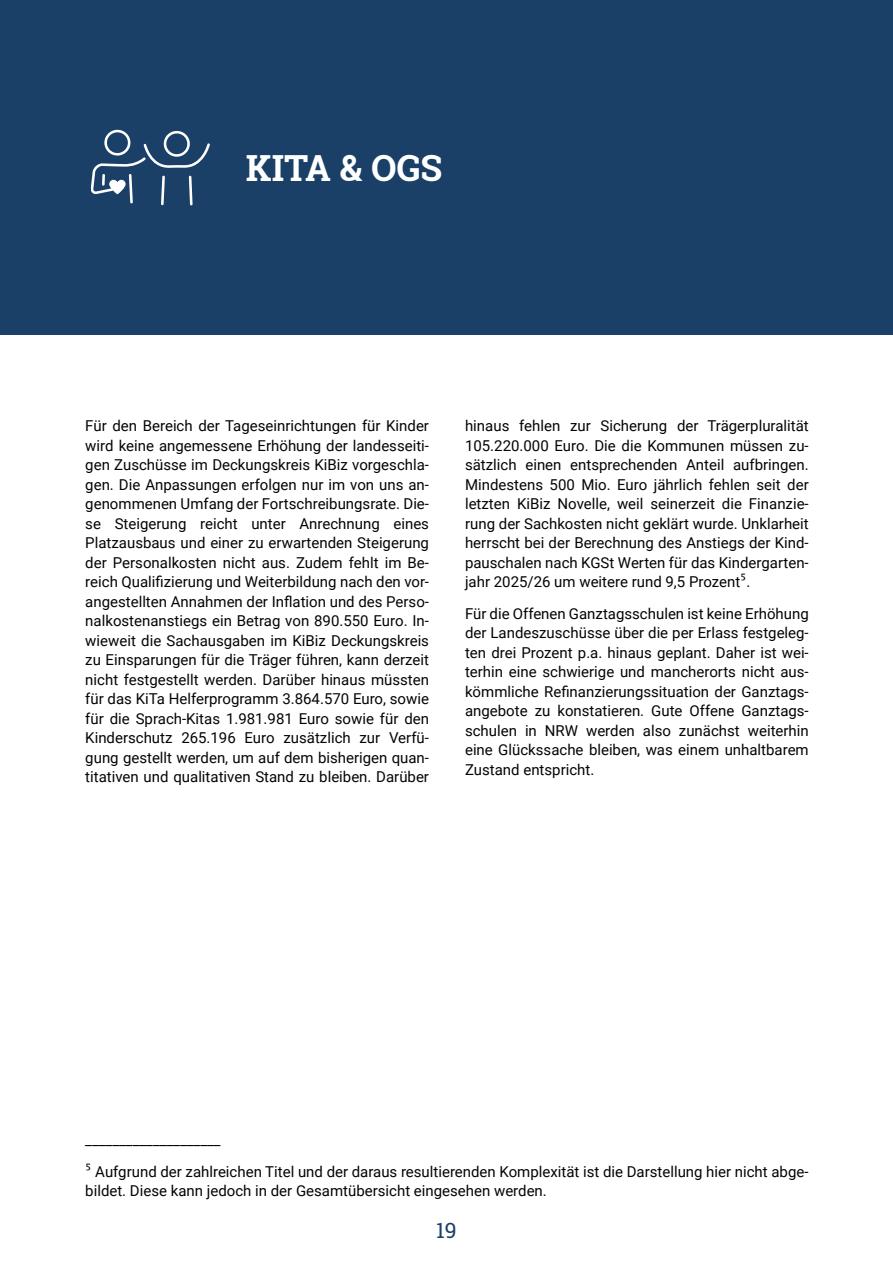
<style>
.page{position:relative;width:893px;height:1263px;background:#fff}
.page>*{position:absolute;margin:0;border:0;box-sizing:border-box;transform-origin:0 0}
.t1{font:700 36px "Roboto Slab";color:#fff}
.t2{font:21px "Roboto Slab";color:#1a4067}
.t3{font:15px/19.5px "Roboto";color:#030505;text-align:justify}
.s1{font-family:"Lucida Grande"}
</style>
<div class="page">
<div style="left:0;top:0;width:893px;height:335px;background:#1a4067"></div>
<svg style="left:91px;top:129px;width:119px;height:77px"></svg>
<h1 class="t1" style="left:246px;top:143px;width:198px">KITA &amp; OGS</h1>
<p class="t3" style="left:85px;top:418px;width:345px">Für den Bereich der Tageseinrichtungen für Kinder wird keine angemessene Erhöhung der landesseiti‐ gen Zuschüsse im Deckungskreis KiBiz vorgeschla‐ gen. Die Anpassungen erfolgen nur im von uns an‐ genommenen Umfang der Fortschreibungsrate. Die‐ se Steigerung reicht unter Anrechnung eines Platzausbaus und einer zu erwartenden Steigerung der Personalkosten nicht aus. Zudem fehlt im Be‐ reich Qualifizierung und Weiterbildung nach den vor‐ angestellten Annahmen der Inflation und des Perso‐ nalkostenanstiegs ein Betrag von 890.550 Euro. In‐ wieweit die Sachausgaben im KiBiz Deckungskreis zu Einsparungen für die Träger führen, kann derzeit nicht festgestellt werden. Darüber hinaus müssten für das KiTa Helferprogramm 3.864.570 Euro, sowie für die Sprach-Kitas 1.981.981 Euro sowie für den Kinderschutz 265.196 Euro zusätzlich zur Verfü‐ gung gestellt werden, um auf dem bisherigen quan‐ titativen und qualitativen Stand zu bleiben. Darüber</p>
<p class="t3" style="left:465px;top:418px;width:345px">hinaus fehlen zur Sicherung der Trägerpluralität 105.220.000 Euro. Die die Kommunen müssen zu‐ sätzlich einen entsprechenden Anteil aufbringen.<br>Mindestens 500 Mio. Euro jährlich fehlen seit der letzten KiBiz Novelle, weil seinerzeit die Finanzie‐ rung der Sachkosten nicht geklärt wurde. Unklarheit herrscht bei der Berechnung des Anstiegs der Kind‐ pauschalen nach KGSt Werten für das Kindergarten‐ jahr 2025/26 um weitere rund 9,5 Prozent<span class="s1">⁵</span>.</p>
<p class="t3" style="left:465px;top:605px;width:345px">Für die Offenen Ganztagsschulen ist keine Erhöhung der Landeszuschüsse über die per Erlass festgeleg‐ ten drei Prozent p.a. hinaus geplant. Daher ist wei‐ terhin eine schwierige und mancherorts nicht aus‐ kömmliche Refinanzierungssituation der Ganztags‐ angebote zu konstatieren. Gute Offene Ganztags‐ schulen in NRW werden also zunächst weiterhin eine Glückssache bleiben, was einem unhaltbarem Zustand entspricht.</p>
<p class="t3" style="left:85px;top:1126px;width:725px;line-height:31.5px">____________________<br><span class="s1">⁵</span> Aufgrund der zahlreichen Titel und der daraus resultierenden Komplexität ist die Darstellung hier nicht abge‐</p>
<p class="t3" style="left:85px;top:1183px;width:463px">bildet. Diese kann jedoch in der Gesamtübersicht eingesehen werden.</p>
<h2 class="t2" style="left:436px;top:1216px;width:22px">19</h2>
</div>
